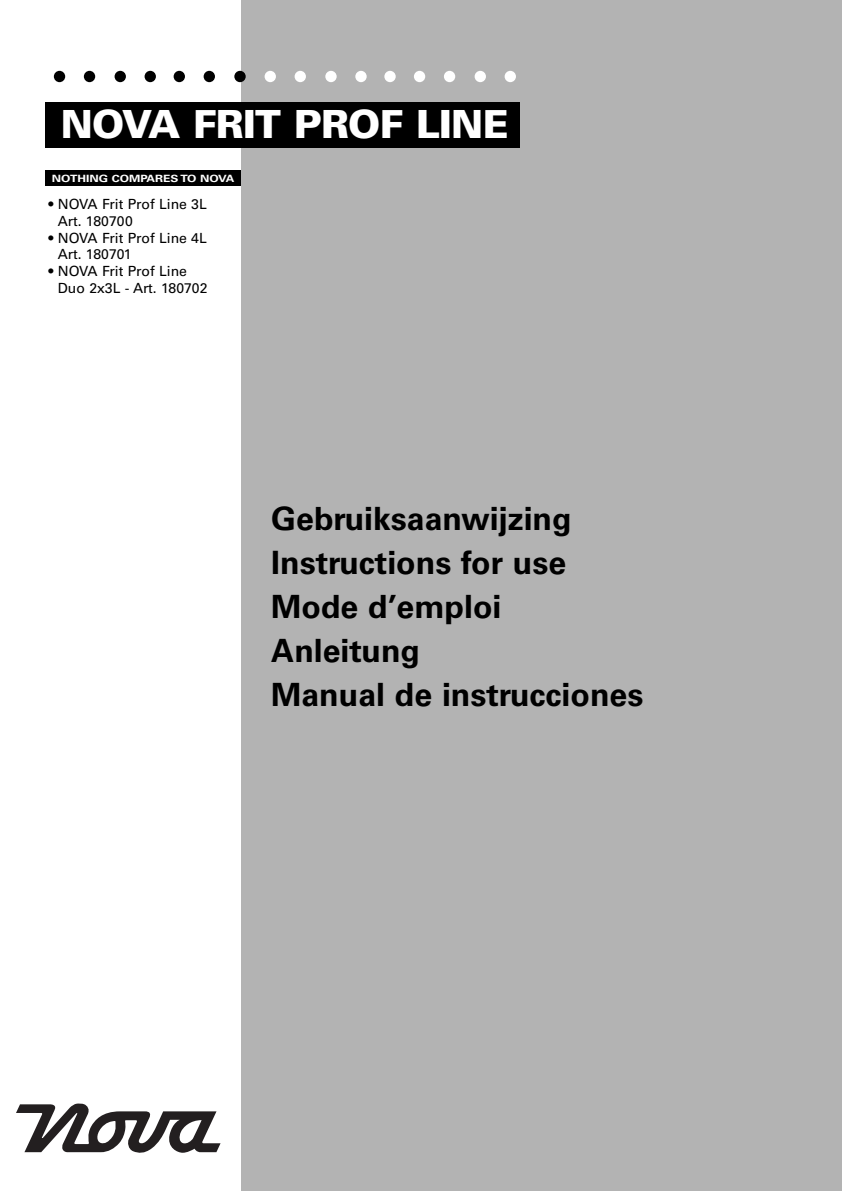
<style>
.page{position:relative;width:842px;height:1191px;background:#fff}
.page>*{position:absolute;margin:0;border:0;box-sizing:border-box;transform-origin:0 0}
.t1{font:900 38.8px "Univers";letter-spacing:-.02em;color:#fff}
.t2{font:700 32px/44px "Univers";color:#000}
.t3{font:14px/16.8px "Univers";color:#000}
.t4{font:700 10px "Univers";color:#fff;scale:1.2 1}
.s1{font-weight:900}
</style>
<div class="page">
<div style="left:241px;top:0;width:601px;height:1191px;background:#b3b3b3"></div>
<div style="left:45px;top:102px;width:475px;height:45px;background:#000"></div>
<div style="left:45px;top:170px;width:196px;height:15px;background:#000"></div>
<svg style="left:16px;top:1103px;width:205px;height:50px"></svg>
<div style="left:54px;top:71px;width:11px;height:11px;background:#000;border-radius:50%"></div>
<div style="left:84px;top:71px;width:11px;height:11px;background:#000;border-radius:50%"></div>
<div style="left:115px;top:71px;width:11px;height:11px;background:#000;border-radius:50%"></div>
<div style="left:145px;top:71px;width:11px;height:11px;background:#000;border-radius:50%"></div>
<div style="left:174px;top:71px;width:11px;height:11px;background:#000;border-radius:50%"></div>
<div style="left:204px;top:71px;width:11px;height:11px;background:#000;border-radius:50%"></div>
<div style="left:234px;top:71px;width:12px;height:11px;background:#000;border-radius:50%"></div>
<div style="left:265px;top:71px;width:11px;height:11px;background:#fff;border-radius:50%"></div>
<div style="left:295px;top:71px;width:11px;height:11px;background:#fff;border-radius:50%"></div>
<div style="left:325px;top:71px;width:12px;height:11px;background:#fff;border-radius:50%"></div>
<div style="left:355px;top:71px;width:12px;height:11px;background:#fff;border-radius:50%"></div>
<div style="left:384px;top:71px;width:12px;height:11px;background:#fff;border-radius:50%"></div>
<div style="left:414px;top:71px;width:11px;height:11px;background:#fff;border-radius:50%"></div>
<div style="left:444px;top:71px;width:11px;height:11px;background:#fff;border-radius:50%"></div>
<div style="left:475px;top:71px;width:11px;height:11px;background:#fff;border-radius:50%"></div>
<div style="left:505px;top:71px;width:11px;height:11px;background:#fff;border-radius:50%"></div>
<h1 class="t1" style="left:61px;top:110px;width:449px">NOVA FRIT PROF LINE</h1>
<p class="t4" style="left:52px;top:174px;width:154px">NOTHING COMPARES TO NOVA</p>
<p class="t3" style="left:58px;top:197px;width:151px;text-indent:-10px"><span class="s1">•</span> NOVA Frit Prof Line 3L<br>Art. 180700</p>
<p class="t3" style="left:58px;top:230px;width:151px;text-indent:-10px"><span class="s1">•</span> NOVA Frit Prof Line 4L<br>Art. 180701</p>
<p class="t3" style="left:58px;top:264px;width:151px;text-indent:-10px"><span class="s1">•</span> NOVA Frit Prof Line<br>Duo 2x3L - Art. 180702</p>
<h2 class="t2" style="left:271px;top:499px;width:374px">Gebruiksaanwijzing<br>Instructions for use<br>Mode d’emploi<br>Anleitung<br>Manual de instrucciones</h2>
</div>
